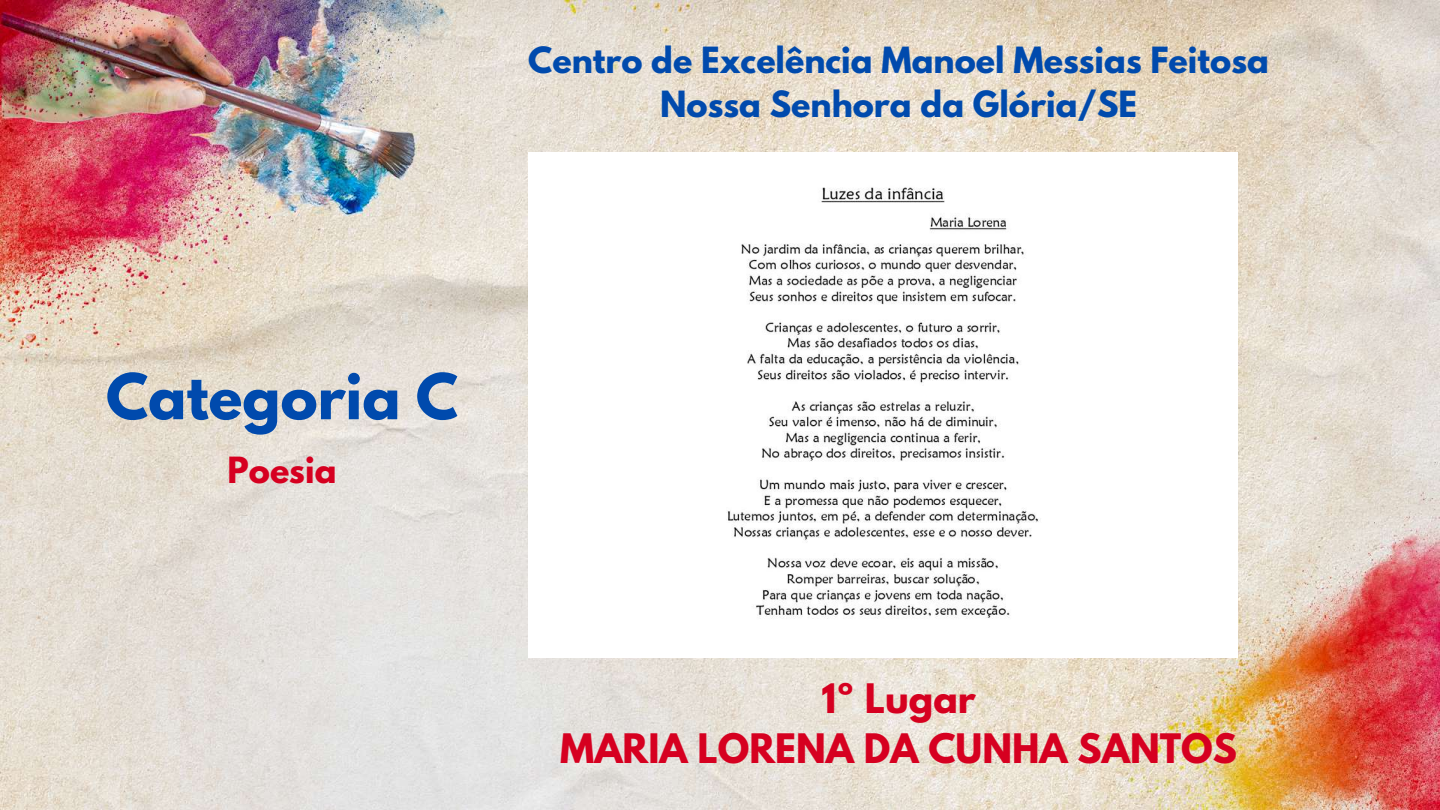
<style>
.page{position:relative;width:1440px;height:810px;background:#fff}
.page>*{position:absolute;margin:0;border:0;box-sizing:border-box;transform-origin:0 0}
.t1{font:700 56px "League Spartan";color:#004aad}
.t2{font:700 36px/50.2px "League Spartan";color:#d60020;text-align:center}
.t3{font:700 32px/44.2px "League Spartan";color:#004aad;text-align:center}
.t4{font:700 32px "League Spartan";color:#d60020}
</style>
<div class="page">
<img style="left:0;top:0;width:1440px;height:810px">
<img style="left:528px;top:153px;width:709px;height:504px">
<p class="t3" style="left:528px;top:42px;width:742px">Centro de Excelência Manoel Messias Feitosa<br>Nossa Senhora da Glória/SE</p>
<h1 class="t1" style="left:106px;top:369px;width:354px">Categoria C</h1>
<p class="t4" style="left:228px;top:454px;width:110px">Poesia</p>
<p class="t2" style="left:560px;top:678px;width:678px">1º Lugar<br>MARIA LORENA DA CUNHA SANTOS</p>
</div>
